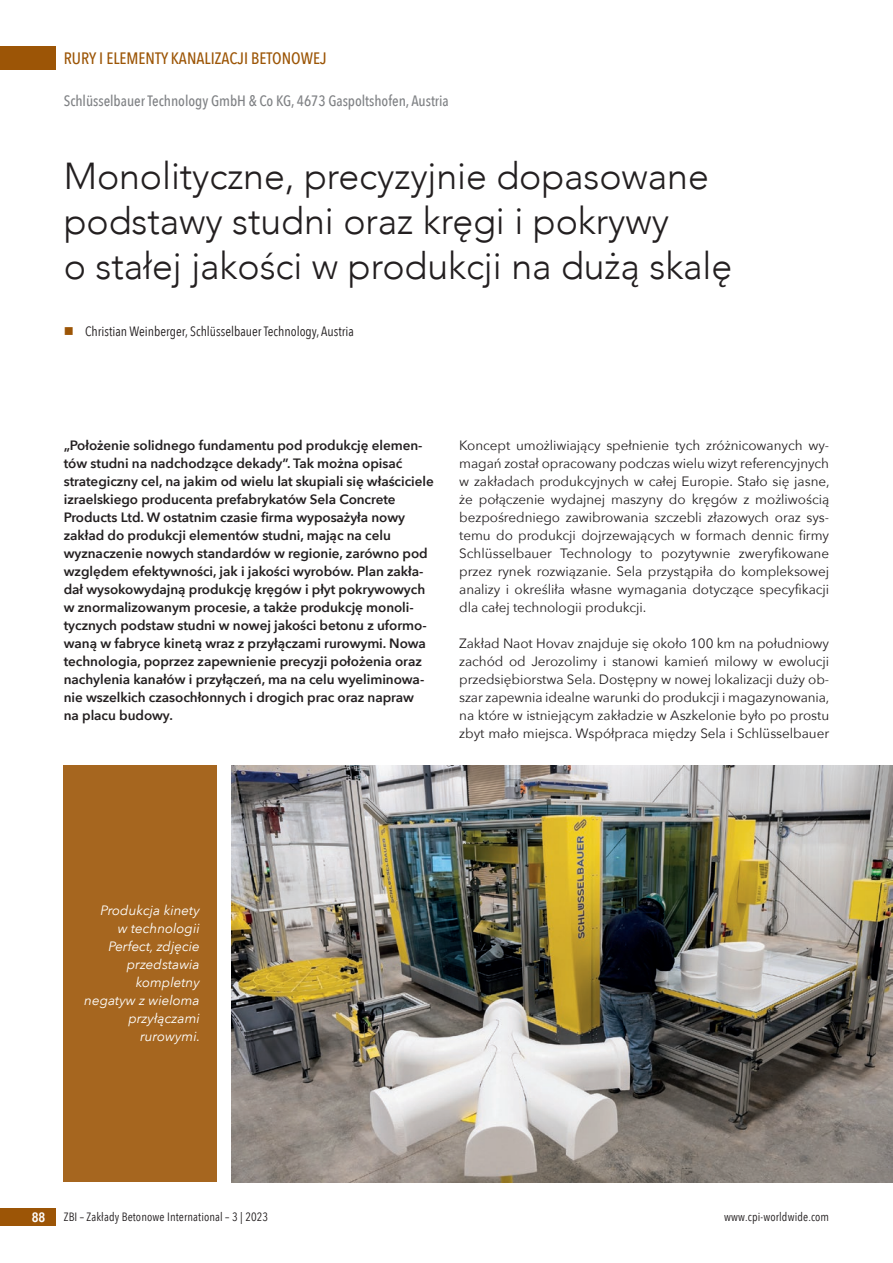
<style>
.page{position:relative;width:893px;height:1263px;background:#fff}
.page>*{position:absolute;margin:0;border:0;box-sizing:border-box;transform-origin:0 0}
.t1{font:300 37.5px/45px "Avenir";letter-spacing:-.005em;color:#231f20}
.t2{font:16.5px "Avenir Next Cond Md";color:#9c5506}
.t3{font:15px "Avenir Next Cond Md";letter-spacing:-.005em;color:#808285}
.t4{font:13.5px/18px "Avenir Next";letter-spacing:-.005em;color:#231f20;text-align:justify}
.t5{font:13.5px/18px "Avenir Next Dm Bd";letter-spacing:-.005em;color:#231f20}
.t6{font:italic 13.5px/18px "Avenir Next";color:#fff;text-align:right}
.t7{font:13.5px "Avenir Next Cond";color:#231f20}
.t8{font:13.5px "Avenir Next Cond Dm Bd";color:#fff}
.t9{font:12px "Avenir Next Cond";letter-spacing:.01em;color:#231f20}
.s1{color:#9c5506}
</style>
<div class="page">
<div style="left:0;top:47px;width:55px;height:23px;background:#9c5506"></div>
<div style="left:0;top:1208px;width:55px;height:18px;background:#9c5506"></div>
<img style="left:232px;top:765px;width:661px;height:417px">
<div style="left:64px;top:765px;width:153px;height:416px;background:#a6661f"></div>
<p class="t2" style="left:64px;top:49px;width:264px">RURY I ELEMENTY KANALIZACJI BETONOWEJ</p>
<p class="t3" style="left:64px;top:92px;width:387px">Schlüsselbauer Technology GmbH &amp; Co KG, 4673 Gaspoltshofen, Austria</p>
<h1 class="t1" style="left:64px;top:153px;width:670px">Monolityczne, precyzyjnie dopasowane podstawy studni oraz kręgi i pokrywy<br>o stałej jakości w produkcji na dużą skalę</h1>
<p class="t7" style="left:64px;top:320px;width:292px"><span class="s1">■</span> Christian Weinberger, Schlüsselbauer Technology, Austria</p>
<p class="t5" style="left:64px;top:436px;width:371px">„Położenie solidnego fundamentu pod produkcję elemen&shy;tów studni na nadchodzące dekady”. Tak można opisać strategiczny cel, na jakim od wielu lat skupiali się właściciele izraelskiego producenta prefabrykatów Sela Concrete Products Ltd. W ostatnim czasie firma wyposażyła nowy zakład do produkcji elementów studni, mając na celu wyznaczenie nowych standardów w regionie, zarówno pod względem efektywności, jak i jakości wyrobów. Plan zakła&shy;dał wysokowydajną produkcję kręgów i płyt pokrywowych w znormalizowanym procesie, a także produkcję monoli&shy;tycznych podstaw studni w nowej jakości betonu z uformo&shy;waną w fabryce kinetą wraz z przyłączami rurowymi. Nowa technologia, poprzez zapewnienie precyzji położenia oraz nachylenia kanałów i przyłączeń, ma na celu wyeliminowa&shy;nie wszelkich czasochłonnych i drogich prac oraz napraw<br>na placu budowy.</p>
<p class="t4" style="left:459px;top:436px;width:372px">Koncept umożliwiający spełnienie tych zróżnicowanych wy&shy;magań został opracowany podczas wielu wizyt referencyjnych w zakładach produkcyjnych w całej Europie. Stało się jasne, że połączenie wydajnej maszyny do kręgów z możliwością bezpośredniego zawibrowania szczebli złazowych oraz sys&shy;temu do produkcji dojrzewających w formach dennic firmy Schlüsselbauer Technology to pozytywnie zweryfikowane przez rynek rozwiązanie. Sela przystąpiła do kompleksowej analizy i określiła własne wymagania dotyczące specyfikacji dla całej technologii produkcji.</p>
<p class="t4" style="left:459px;top:634px;width:372px">Zakład Naot Hovav znajduje się około 100 km na południowy zachód od Jerozolimy i stanowi kamień milowy w ewolucji przedsiębiorstwa Sela. Dostępny w nowej lokalizacji duży ob&shy;szar zapewnia idealne warunki do produkcji i magazynowania, na które w istniejącym zakładzie w Aszkelonie było po prostu zbyt mało miejsca. Współpraca między Sela i Schlüsselbauer</p>
<p class="t6" style="left:84px;top:900px;width:118px">Produkcja kinety<br>w technologii<br>Perfect, zdjęcie przedstawia kompletny negatyw z wieloma przyłączami rurowymi.</p>
<p class="t8" style="left:32px;top:1206px;width:15px">88</p>
<p class="t9" style="left:64px;top:1207px;width:206px">ZBI – Zakłady Betonowe International – 3 | 2023</p>
<p class="t9" style="left:724px;top:1207px;width:107px">www.cpi-worldwide.com</p>
</div>
